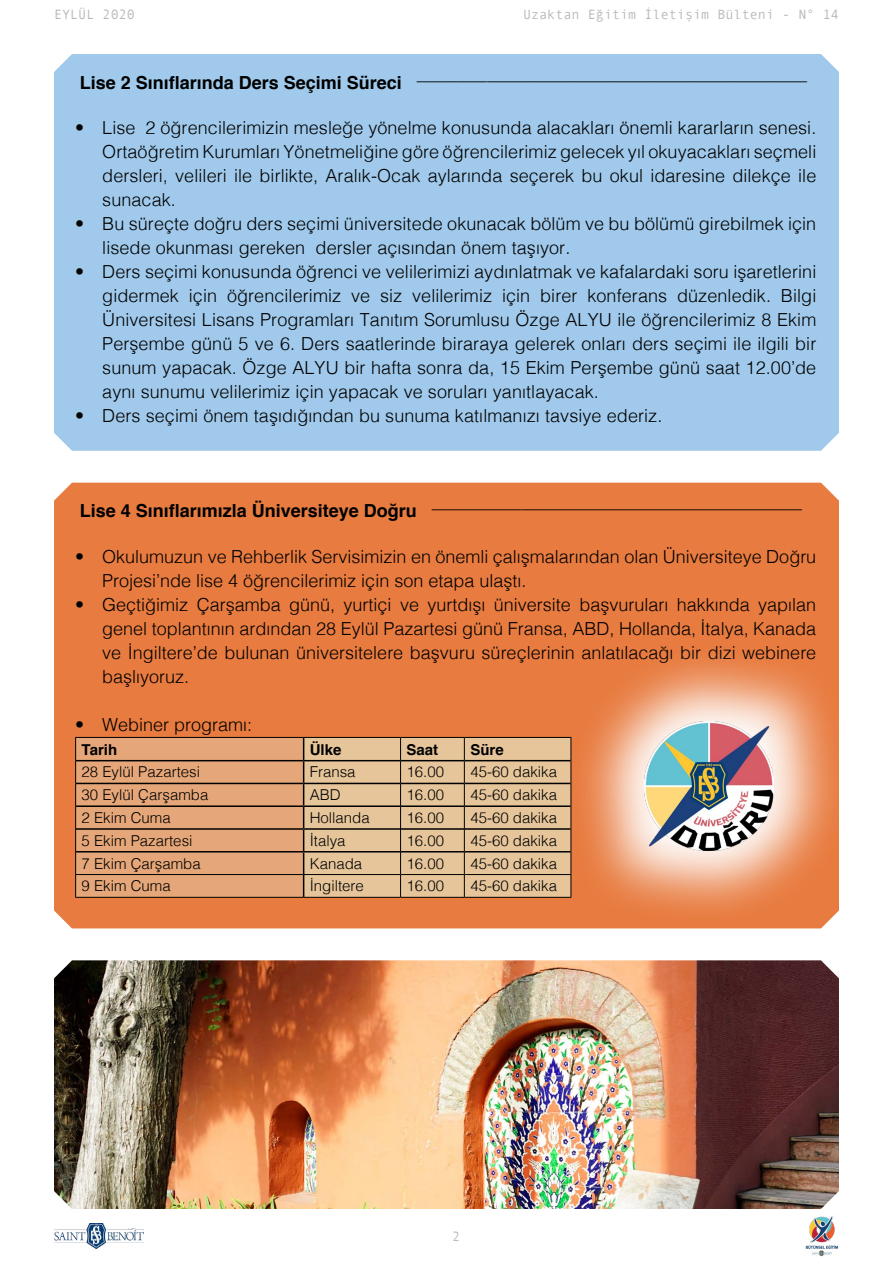
<style>
.page{position:relative;width:893px;height:1263px;background:#fff}
.page>*{position:absolute;margin:0;border:0;box-sizing:border-box;transform-origin:0 0}
.t1{font:300 18px/24px "Helvetica";letter-spacing:.005em;color:#000;text-align:justify}
.t2{font:700 18px "Helvetica";color:#000}
.t3{font:300 15px "Helvetica";color:#000}
.t4{font:700 15px "Helvetica";color:#000}
.t5{font:13.5px "Andale Mono";color:#bababa}
</style>
<div class="page">
<div style="left:54px;top:483px;width:785px;height:445px;background:#e87b3f"></div>
<svg style="left:75px;top:737px;width:494px;height:160px;background:#c89f79"></svg>
<hr style="left:75px;top:897px;width:229px;height:1px;background:#000">
<hr style="left:304px;top:897px;width:97px;height:1px;background:#000">
<hr style="left:401px;top:897px;width:63px;height:1px;background:#000">
<hr style="left:464px;top:897px;width:107px;height:1px;background:#000">
<img style="left:54px;top:1224px;width:89px;height:24px">
<img style="left:806px;top:1216px;width:33px;height:40px">
<svg style="left:569px;top:645px;width:270px;height:281px;background:#ec986a"></svg>
<img style="left:644px;top:721px;width:129px;height:129px">
<div style="left:54px;top:54px;width:785px;height:397px;background:#a0c9eb"></div>
<img style="left:54px;top:960px;width:785px;height:249px">
<p class="t5" style="left:54px;top:6px;width:82px">EYLÜL 2020</p>
<p class="t5" style="left:523px;top:6px;width:317px">Uzaktan Eğitim İletişim Bülteni - N° 14</p>
<p class="t2" style="left:80px;top:68px;width:324px">Lise 2 Sınıflarında Ders Seçimi Süreci</p>
<p class="t2" style="left:417px;top:59px;width:392px">_______________________________________</p>
<p class="t1" style="left:102px;top:115px;width:716px;text-indent:-27px">• Lise 2 öğrencilerimizin mesleğe yönelme konusunda alacakları önemli kararların senesi.<br>Ortaöğretim Kurumları Yönetmeliğine göre öğrencilerimiz gelecek yıl okuyacakları seçmeli dersleri, velileri ile birlikte, Aralık-Ocak aylarında seçerek bu okul idaresine dilekçe ile sunacak.</p>
<p class="t1" style="left:102px;top:211px;width:716px;text-indent:-27px">• Bu süreçte doğru ders seçimi üniversitede okunacak bölüm ve bu bölümü girebilmek için lisede okunması gereken dersler açısından önem taşıyor.</p>
<p class="t1" style="left:102px;top:259px;width:716px;text-indent:-27px">• Ders seçimi konusunda öğrenci ve velilerimizi aydınlatmak ve kafalardaki soru işaretlerini gidermek için öğrencilerimiz ve siz velilerimiz için birer konferans düzenledik. Bilgi Üniversitesi Lisans Programları Tanıtım Sorumlusu Özge ALYU ile öğrencilerimiz 8 Ekim Perşembe günü 5 ve 6. Ders saatlerinde biraraya gelerek onları ders seçimi ile ilgili bir sunum yapacak. Özge ALYU bir hafta sonra da, 15 Ekim Perşembe günü saat 12.00’de aynı sunumu velilerimiz için yapacak ve soruları yanıtlayacak.</p>
<p class="t1" style="left:75px;top:403px;width:589px">• Ders seçimi önem taşıdığından bu sunuma katılmanızı tavsiye ederiz.</p>
<p class="t2" style="left:80px;top:496px;width:339px">Lise 4 Sınıflarımızla Üniversiteye Doğru</p>
<p class="t2" style="left:432px;top:487px;width:372px">_____________________________________</p>
<p class="t1" style="left:102px;top:543px;width:716px;text-indent:-27px">• Okulumuzun ve Rehberlik Servisimizin en önemli çalışmalarından olan Üniversiteye Doğru<br>Projesi’nde lise 4 öğrencilerimiz için son etapa ulaştı.</p>
<p class="t1" style="left:102px;top:591px;width:716px;text-indent:-27px">• Geçtiğimiz Çarşamba günü, yurtiçi ve yurtdışı üniversite başvuruları hakkında yapılan genel toplantının ardından 28 Eylül Pazartesi günü Fransa, ABD, Hollanda, İtalya, Kanada ve İngiltere’de bulunan üniversitelere başvuru süreçlerinin anlatılacağı bir dizi webinere başlıyoruz.</p>
<p class="t1" style="left:75px;top:711px;width:179px">• Webiner programı:</p>
<p class="t4" style="left:82px;top:737px;width:37px">Tarih</p>
<p class="t4" style="left:310px;top:737px;width:33px">Ülke</p>
<p class="t4" style="left:407px;top:737px;width:33px">Saat</p>
<p class="t4" style="left:470px;top:737px;width:35px">Süre</p>
<p class="t3" style="left:82px;top:759px;width:120px">28 Eylül Pazartesi</p>
<p class="t3" style="left:310px;top:759px;width:47px">Fransa</p>
<p class="t3" style="left:407px;top:759px;width:39px">16.00</p>
<p class="t3" style="left:470px;top:759px;width:88px">45-60 dakika</p>
<p class="t3" style="left:82px;top:782px;width:128px">30 Eylül Çarşamba</p>
<p class="t3" style="left:310px;top:782px;width:32px">ABD</p>
<p class="t3" style="left:407px;top:782px;width:39px">16.00</p>
<p class="t3" style="left:470px;top:782px;width:88px">45-60 dakika</p>
<p class="t3" style="left:82px;top:805px;width:91px">2 Ekim Cuma</p>
<p class="t3" style="left:310px;top:805px;width:62px">Hollanda</p>
<p class="t3" style="left:407px;top:805px;width:39px">16.00</p>
<p class="t3" style="left:470px;top:805px;width:88px">45-60 dakika</p>
<p class="t3" style="left:82px;top:828px;width:112px">5 Ekim Pazartesi</p>
<p class="t3" style="left:310px;top:828px;width:37px">İtalya</p>
<p class="t3" style="left:407px;top:828px;width:39px">16.00</p>
<p class="t3" style="left:470px;top:828px;width:88px">45-60 dakika</p>
<p class="t3" style="left:82px;top:850px;width:121px">7 Ekim Çarşamba</p>
<p class="t3" style="left:310px;top:850px;width:54px">Kanada</p>
<p class="t3" style="left:407px;top:850px;width:39px">16.00</p>
<p class="t3" style="left:470px;top:850px;width:88px">45-60 dakika</p>
<p class="t3" style="left:82px;top:873px;width:91px">9 Ekim Cuma</p>
<p class="t3" style="left:310px;top:873px;width:56px">İngiltere</p>
<p class="t3" style="left:407px;top:873px;width:39px">16.00</p>
<p class="t3" style="left:470px;top:873px;width:88px">45-60 dakika</p>
<p class="t5" style="left:452px;top:1227px;width:10px">2</p>
</div>
